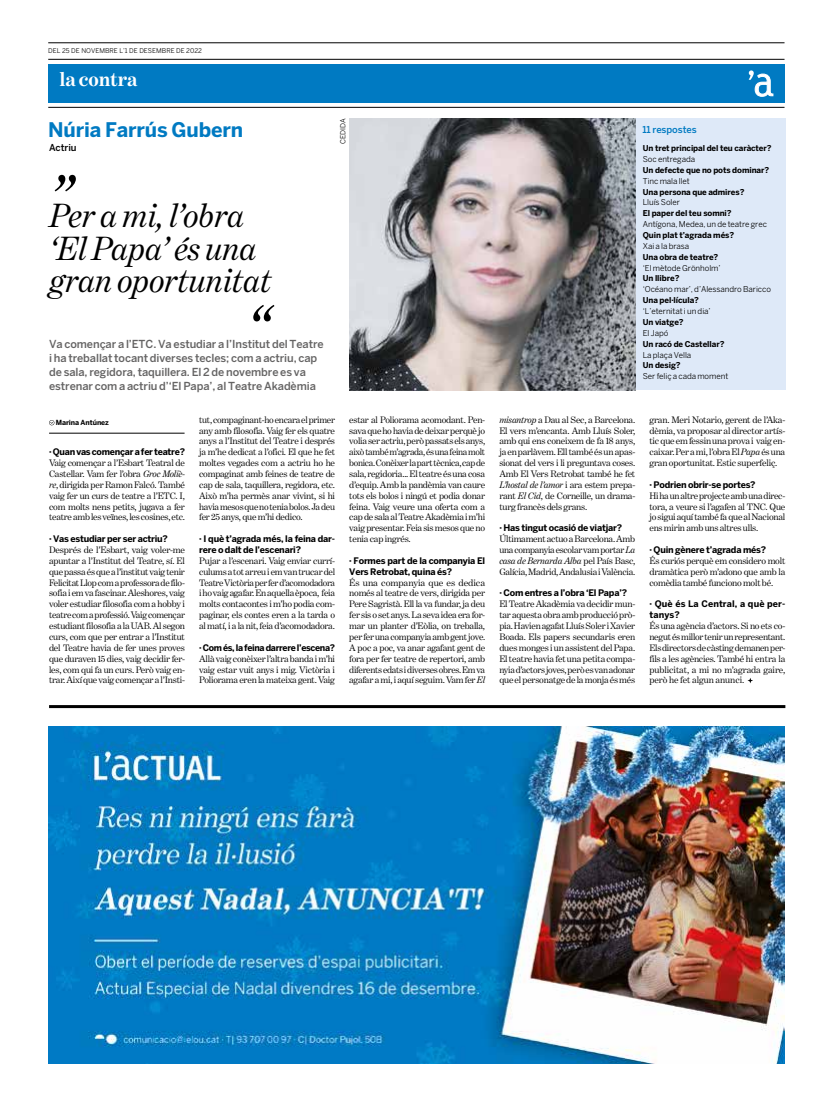
<style>
.page{position:relative;width:820px;height:1106px;background:#fff}
.page>*{position:absolute;margin:0;border:0;box-sizing:border-box;transform-origin:0 0}
.t1{font:italic 60px "Benton Modern One";color:#000}
.t2{font:italic 34px/32.6px "Benton Modern One";letter-spacing:-.005em;color:#000}
.t3{font:700 20px "Benton Sans";letter-spacing:-.01em;color:#007ac2}
.t4{font:700 20px "Benton Modern One";letter-spacing:-.005em;color:#fff}
.t5{font:500 11px/14px "Benton Sans";letter-spacing:-.01em;color:#646363}
.t6{font:9.5px/10.9px "Benton Modern One";letter-spacing:-.02em;color:#000;text-align:justify}
.t7{font:500 9.5px "Benton Sans";letter-spacing:-.01em;color:#007ac2}
.t8{font:500 9.5px "Benton Sans";letter-spacing:-.01em;color:#000}
.t9{font:700 9px/10.9px "Benton Sans";letter-spacing:-.025em;color:#000}
.t10{font:700 9px/10.9px "Benton Sans";letter-spacing:.01em;color:#000}
.t11{font:700 8px "Benton Sans";letter-spacing:-.01em;color:#000}
.t12{font:8px "Benton Sans";letter-spacing:-.005em;color:#000}
.t13{font:700 7px "Benton Sans";letter-spacing:-.01em;color:#000}
.t14{font:7px "Benton Sans";letter-spacing:-.005em;color:#000}
.t15{font:6.5px "Benton Sans";letter-spacing:.005em;color:#000}
.s1{font-style:italic}
</style>
<div class="page">
<hr style="left:48px;top:107px;width:736px;height:1px;background:#000">
<hr style="left:48px;top:43px;width:736px;height:1px;background:#000">
<hr style="left:48px;top:59px;width:736px;height:1px;background:#000">
<div style="left:48px;top:64px;width:736px;height:39px;background:#007ac2"></div>
<svg style="left:748px;top:70px;width:25px;height:27px"></svg>
<img style="left:48px;top:726px;width:736px;height:337px">
<hr style="left:49px;top:705px;width:736px;height:3px;background:#000">
<div style="left:633px;top:119px;width:152px;height:271px;background:#dee9f8"></div>
<img style="left:349px;top:119px;width:286px;height:271px">
<svg style="left:747px;top:678px;width:5px;height:5px"></svg>
<svg style="left:49px;top:420px;width:5px;height:5px"></svg>
<hr style="left:49px;top:433px;width:135px;height:1px;background:#000">
<p class="t15" style="left:48px;top:47px;width:155px">DEL 25 DE NOVEMBRE L’1 DE DESEMBRE DE 2022</p>
<h3 class="t4" style="left:59px;top:68px;width:80px">la contra</h3>
<h3 class="t3" style="left:48px;top:118px;width:196px">Núria Farrús Gubern</h3>
<p class="t8" style="left:49px;top:142px;width:29px">Actriu</p>
<h1 class="t1" style="left:49px;top:162px;width:26px">”</h1>
<h2 class="t2" style="left:49px;top:199px;width:224px">Per a mi, l’obra ‘El Papa’ és una gran oportunitat</h2>
<h1 class="t1" style="left:246px;top:293px;width:26px">“</h1>
<p class="t5" style="left:49px;top:337px;width:276px">Va començar a l’ETC. Va estudiar a l’Institut del Teatre i ha treballat tocant diverses tecles; com a actriu, cap de sala, regidora, taquillera. El 2 de novembre es va estrenar com a actriu d’‘El Papa’, al Teatre Akadèmia</p>
<p class="t14" style="left:338px;top:144px;width:27px;rotate:-90deg">CEDIDA</p>
<p class="t13" style="left:56px;top:418px;width:55px">Marina Antúnez</p>
<p class="t9" style="left:49px;top:446px;width:137px">· Quan vas començar a fer teatre?</p>
<p class="t6" style="left:49px;top:457px;width:137px">Vaig començar a l’Esbart Teatral de Castellar. Vam fer l’obra <span class="s1">Groc Moliè&shy;re</span>, dirigida per Ramon Falcó. També vaig fer un curs de teatre a l’ETC. I, com molts nens petits, jugava a fer teatre amb les veïnes, les cosines, etc.</p>
<p class="t9" style="left:49px;top:533px;width:120px">· Vas estudiar per ser actriu?</p>
<p class="t6" style="left:49px;top:544px;width:137px">Després de l’Esbart, vaig voler-me apuntar a l’Institut del Teatre, sí. El que passa és que a l’institut vaig tenir Felicitat Llop com a professora de filo&shy;sofia i em va fascinar. Aleshores, vaig voler estudiar filosofia com a hobby i teatre com a professió. Vaig començar estudiant filosofia a la UAB. Al segon curs, com que per entrar a l’Institut del Teatre havia de fer unes proves que duraven 15 dies, vaig decidir fer&shy;les, com qui fa un curs. Però vaig en&shy;trar. Així que vaig començar a l’Insti-</p>
<p class="t6" style="left:199px;top:414px;width:137px">tut, compaginant-ho encara el primer any amb filosofia. Vaig fer els quatre anys a l’Institut del Teatre i després ja m’he dedicat a l’ofici. El que he fet moltes vegades com a actriu ho he compaginat amb feines de teatre de cap de sala, taquillera, regidora, etc.<br>Això m’ha permès anar vivint, si hi havia mesos que no tenia bolos. Ja deu fer 25 anys, que m’hi dedico.</p>
<p class="t9" style="left:199px;top:533px;width:137px">· I què t’agrada més, la feina dar&shy;rere o dalt de l’escenari?</p>
<p class="t6" style="left:199px;top:555px;width:137px">Pujar a l’escenari. Vaig enviar currí&shy;culums a tot arreu i em van trucar del Teatre Victòria per fer d’acomodadora i ho vaig agafar. En aquella època, feia molts contacontes i m’ho podia com&shy;paginar, els contes eren a la tarda o al matí, i a la nit, feia d’acomodadora.</p>
<p class="t9" style="left:199px;top:642px;width:137px">· Com és, la feina darrere l’escena?</p>
<p class="t6" style="left:199px;top:653px;width:137px">Allà vaig conèixer l’altra banda i m’hi vaig estar vuit anys i mig. Victòria i Poliorama eren la mateixa gent. Vaig</p>
<p class="t6" style="left:349px;top:414px;width:137px">estar al Poliorama acomodant. Pen&shy;sava que ho havia de deixar perquè jo volia ser actriu, però passats els anys, això també m’agrada, és una feina molt bonica. Conèixer la part tècnica, cap de sala, regidoria... El teatre és una cosa d’equip. Amb la pandèmia van caure tots els bolos i ningú et podia donar feina. Vaig veure una oferta com a cap de sala al Teatre Akadèmia i m’hi vaig presentar. Feia sis mesos que no tenia cap ingrés.</p>
<p class="t9" style="left:349px;top:555px;width:137px">· Formes part de la companyia El<br>Vers Retrobat, quina és?</p>
<p class="t6" style="left:349px;top:577px;width:137px">És una companyia que es dedica només al teatre de vers, dirigida per Pere Sagristà. Ell la va fundar, ja deu fer sis o set anys. La seva idea era for&shy;mar un planter d’Eòlia, on treballa, per fer una companyia amb gent jove.<br>A poc a poc, va anar agafant gent de fora per fer teatre de repertori, amb diferents edats i diverses obres. Em va agafar a mi, i aquí seguim. Vam fer <span class="s1">El</span></p>
<p class="t7" style="left:642px;top:124px;width:56px">11 respostes</p>
<p class="t11" style="left:642px;top:143px;width:130px">Un tret principal del teu caràcter?</p>
<p class="t12" style="left:642px;top:154px;width:54px">Soc entregada</p>
<p class="t11" style="left:642px;top:165px;width:128px">Un defecte que no pots dominar?</p>
<p class="t12" style="left:642px;top:176px;width:48px">Tinc mala llet</p>
<p class="t11" style="left:642px;top:187px;width:103px">Una persona que admires?</p>
<p class="t12" style="left:642px;top:198px;width:39px">Lluís Soler</p>
<p class="t11" style="left:642px;top:209px;width:90px">El paper del teu somni?</p>
<p class="t12" style="left:642px;top:219px;width:126px">Antígona, Medea, un de teatre grec</p>
<p class="t11" style="left:642px;top:230px;width:93px">Quin plat t’agrada més?</p>
<p class="t12" style="left:642px;top:241px;width:48px">Xai a la brasa</p>
<p class="t11" style="left:642px;top:252px;width:77px">Una obra de teatre?</p>
<p class="t12" style="left:642px;top:263px;width:79px">‘El mètode Grönholm’</p>
<p class="t11" style="left:642px;top:274px;width:38px">Un llibre?</p>
<p class="t12" style="left:642px;top:285px;width:130px">‘Océano mar’, d’Alessandro Baricco</p>
<p class="t11" style="left:642px;top:295px;width:58px">Una pel·lícula?</p>
<p class="t12" style="left:642px;top:306px;width:69px">‘L’eternitat i un dia’</p>
<p class="t11" style="left:642px;top:317px;width:42px">Un viatge?</p>
<p class="t12" style="left:642px;top:328px;width:27px">El Japó</p>
<p class="t11" style="left:642px;top:339px;width:83px">Un racó de Castellar?</p>
<p class="t12" style="left:642px;top:350px;width:50px">La plaça Vella</p>
<p class="t11" style="left:642px;top:361px;width:39px">Un desig?</p>
<p class="t12" style="left:642px;top:371px;width:87px">Ser feliç a cada moment</p>
<p class="t6" style="left:499px;top:414px;width:137px"><span class="s1">misantrop</span> a Dau al Sec, a Barcelona.<br>El vers m’encanta. Amb Lluís Soler, amb qui ens coneixem de fa 18 anys, ja en parlàvem. Ell també és un apas&shy;sionat del vers i li preguntava coses.<br>Amb El Vers Retrobat també he fet <span class="s1">L’hostal de l’amor</span> i ara estem prepa&shy;rant <span class="s1">El Cid</span>, de Corneille, un drama&shy;turg francès dels grans.</p>
<p class="t9" style="left:499px;top:522px;width:124px">· Has tingut ocasió de viatjar?</p>
<p class="t6" style="left:499px;top:533px;width:137px">Últimament actuo a Barcelona. Amb una companyia escolar vam portar <span class="s1">La casa de Bernarda Alba</span> pel País Basc, Galícia, Madrid, Andalusia i València.</p>
<p class="t9" style="left:499px;top:587px;width:129px">· Com entres a l’obra ‘El Papa’?</p>
<p class="t6" style="left:499px;top:598px;width:137px">El Teatre Akadèmia va decidir mun&shy;tar aquesta obra amb producció prò&shy;pia. Havien agafat Lluís Soler i Xavier Boada. Els papers secundaris eren dues monges i un assistent del Papa.<br>El teatre havia fet una petita compa&shy;nyia d’actors joves, però es van adonar que el personatge de la monja és més</p>
<p class="t6" style="left:649px;top:414px;width:137px">gran. Meri Notario, gerent de l’Aka&shy;dèmia, va proposar al director artís&shy;tic que em fessin una prova i vaig en&shy;caixar. Per a mi, l’obra El <span class="s1">Papa</span> és una gran oportunitat. Estic superfeliç.</p>
<p class="t9" style="left:649px;top:479px;width:108px">· Podrien obrir-se portes?</p>
<p class="t6" style="left:649px;top:490px;width:137px">Hi ha un altre projecte amb una direc&shy;tora, a veure si l’agafen al TNC. Que jo sigui aquí també fa que al Nacional ens mirin amb uns altres ulls.</p>
<p class="t9" style="left:649px;top:544px;width:118px">· Quin gènere t’agrada més?</p>
<p class="t6" style="left:649px;top:555px;width:137px">És curiós perquè em considero molt dramàtica però m’adono que amb la comèdia també funciono molt bé.</p>
<p class="t10" style="left:649px;top:598px;width:137px">· Què és La Central, a què per&shy;tanys?</p>
<p class="t6" style="left:649px;top:620px;width:137px">És una agència d’actors. Si no ets co&shy;negut és millor tenir un representant.<br>Els directors de càsting demanen per&shy;fils a les agències. També hi entra la publicitat, a mi no m’agrada gaire, però he fet algun anunci.</p>
</div>
